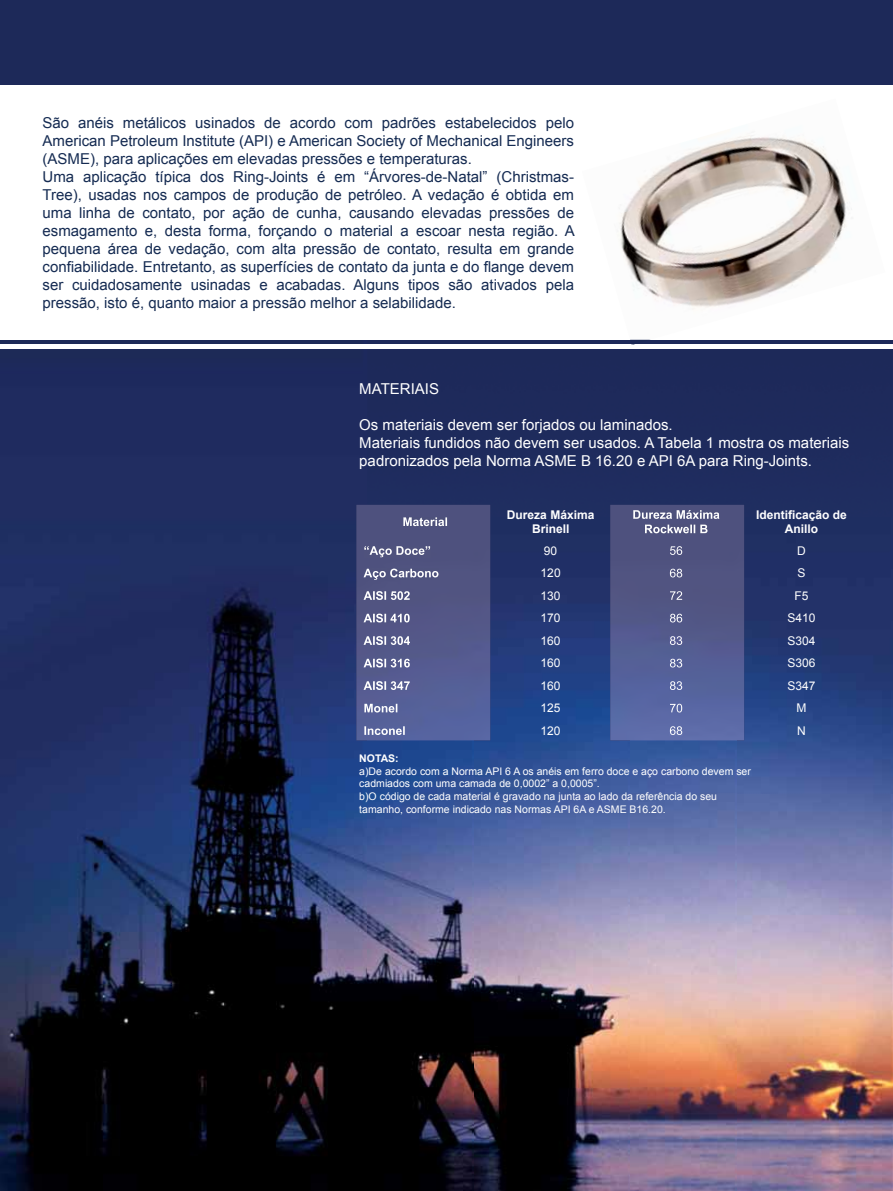
<style>
.page{position:relative;width:893px;height:1191px;background:#fff}
.page>*{position:absolute;margin:0;border:0;box-sizing:border-box;transform-origin:0 0}
.t1{font:15px/18px "Arial";color:#152b52}
.t2{font:15px/18px "Arial";color:#fff}
.t3{font:12px "Arial";color:#fff}
.t4{font:700 12px/14.4px "Arial";color:#fff;text-align:center}
.t5{font:10.5px/12.6px "Arial";color:#fff}
.t6{font:700 10.5px "Arial";color:#fff}
</style>
<div class="page">
<div style="left:0;top:0;width:893px;height:85px;background:#1d2959"></div>
<img style="left:0;top:340px;width:367px;height:851px">
<div style="left:367px;top:340px;width:526px;height:177px;background:#1e2b5c"></div>
<img style="left:473px;top:517px;width:157px;height:674px">
<img style="left:736px;top:517px;width:157px;height:674px">
<img style="left:367px;top:740px;width:106px;height:451px">
<img style="left:630px;top:740px;width:106px;height:451px">
<div style="left:0;top:344px;width:893px;height:5px;background:#fff"></div>
<img style="left:356px;top:505px;width:134px;height:235px">
<img style="left:403px;top:517px;width:44px;height:9px">
<img style="left:364px;top:546px;width:66px;height:11px">
<img style="left:364px;top:568px;width:74px;height:12px">
<img style="left:364px;top:591px;width:46px;height:9px">
<img style="left:364px;top:613px;width:46px;height:9px">
<img style="left:364px;top:636px;width:46px;height:9px">
<img style="left:364px;top:658px;width:46px;height:9px">
<img style="left:364px;top:681px;width:46px;height:9px">
<img style="left:364px;top:704px;width:33px;height:8px">
<img style="left:364px;top:726px;width:41px;height:9px">
<img style="left:610px;top:505px;width:134px;height:235px">
<img style="left:633px;top:510px;width:87px;height:9px">
<img style="left:645px;top:524px;width:62px;height:9px">
<svg style="left:670px;top:546px;width:12px;height:9px"></svg>
<svg style="left:670px;top:568px;width:12px;height:9px"></svg>
<svg style="left:670px;top:591px;width:12px;height:9px"></svg>
<svg style="left:670px;top:613px;width:12px;height:9px"></svg>
<svg style="left:670px;top:636px;width:12px;height:9px"></svg>
<svg style="left:670px;top:658px;width:12px;height:9px"></svg>
<svg style="left:670px;top:681px;width:12px;height:9px"></svg>
<svg style="left:670px;top:703px;width:12px;height:9px"></svg>
<svg style="left:670px;top:726px;width:12px;height:9px"></svg>
<img style="left:630px;top:339px;width:21px;height:5px">
<img style="left:619px;top:135px;width:233px;height:175px">
<p class="t1" style="left:43px;top:114px;width:534px">São anéis metálicos usinados de acordo com padrões estabelecidos pelo American Petroleum Institute (API) e American Society of Mechanical Engineers (ASME), para aplicações em elevadas pressões e temperaturas.<br>Uma aplicação típica dos Ring-Joints é em “Árvores-de-Natal” (Christmas-Tree), usadas nos campos de produção de petróleo. A vedação é obtida em uma linha de contato, por ação de cunha, causando elevadas pressões de esmagamento e, desta forma, forçando o material a escoar nesta região. A pequena área de vedação, com alta pressão de contato, resulta em grande confiabilidade. Entretanto, as superfícies de contato da junta e do flange devem ser cuidadosamente usinadas e acabadas. Alguns tipos são ativados pela pressão, isto é, quanto maior a pressão melhor a selabilidade.</p>
<p class="t2" style="left:359px;top:379px;width:81px">MATERIAIS</p>
<p class="t2" style="left:359px;top:415px;width:491px">Os materiais devem ser forjados ou laminados.<br>Materiais fundidos não devem ser usados. A Tabela 1 mostra os materiais padronizados pela Norma ASME B 16.20 e API 6A para Ring-Joints.</p>
<p class="t4" style="left:507px;top:508px;width:89px">Dureza Máxima<br>Brinell</p>
<p class="t4" style="left:756px;top:508px;width:92px">Identificação de<br>Anillo</p>
<p class="t3" style="left:544px;top:543px;width:15px">90</p>
<p class="t3" style="left:797px;top:543px;width:10px">D</p>
<p class="t3" style="left:541px;top:565px;width:22px">120</p>
<p class="t3" style="left:797px;top:565px;width:10px">S</p>
<p class="t3" style="left:541px;top:588px;width:22px">130</p>
<p class="t3" style="left:794px;top:588px;width:16px">F5</p>
<p class="t3" style="left:541px;top:610px;width:22px">170</p>
<p class="t3" style="left:787px;top:610px;width:30px">S410</p>
<p class="t3" style="left:541px;top:633px;width:22px">160</p>
<p class="t3" style="left:787px;top:633px;width:30px">S304</p>
<p class="t3" style="left:541px;top:655px;width:22px">160</p>
<p class="t3" style="left:787px;top:655px;width:30px">S306</p>
<p class="t3" style="left:541px;top:678px;width:22px">160</p>
<p class="t3" style="left:787px;top:678px;width:30px">S347</p>
<p class="t3" style="left:541px;top:700px;width:22px">125</p>
<p class="t3" style="left:796px;top:700px;width:11px">M</p>
<p class="t3" style="left:541px;top:723px;width:22px">120</p>
<p class="t3" style="left:797px;top:723px;width:10px">N</p>
<p class="t6" style="left:359px;top:751px;width:41px">NOTAS:</p>
<p class="t5" style="left:359px;top:765px;width:393px">a)De acordo com a Norma API 6 A os anéis em ferro doce e aço carbono devem ser cadmiados com uma camada de 0,0002” a 0,0005”.<br>b)O código de cada material é gravado na junta ao lado da referência do seu tamanho, conforme indicado nas Normas API 6A e ASME B16.20.</p>
</div>
